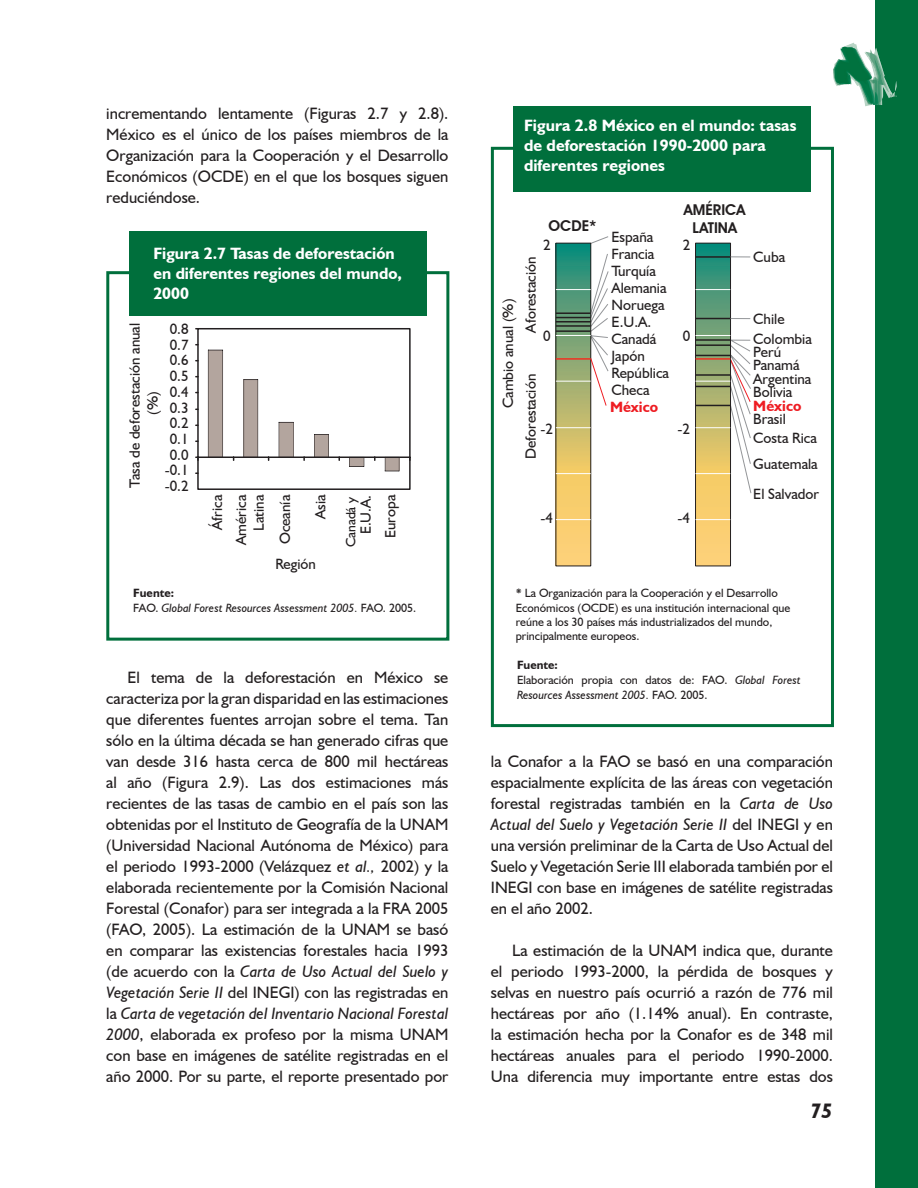
<style>
.page{position:relative;width:918px;height:1188px;background:#fff}
.page>*{position:absolute;margin:0;border:0;box-sizing:border-box;transform-origin:0 0}
.t1{font:italic 700 21px "Humanist 521 BT";color:#231f20}
.t2{font:16.5px/21px "Humanist 521 BT";color:#231f20;text-align:justify}
.t3{font:700 16.35px/19.8px "Humanist 521 BT";color:#fff}
.t4{font:15px "Humanist 521 BT";color:#231f20}
.t5{font:14.85px/15.8px "Humanist 521 BT";color:#231f20}
.t6{font:600 14.85px/17.9px "Avant Garde IT Cby BT";color:#231f20;text-align:center}
.t7{font:700 14.85px "Humanist 521 BT";color:#ee1d23}
.t8{font:13.5px "Humanist 521 BT";color:#231f20}
.t9{font:12px/14.2px "Humanist 521 BT";color:#231f20}
.t10{font:italic 12px/15px "Humanist 521 BT";color:#231f20}
.s1{font-weight:700;font-style:normal}
.s2{font-style:normal}
.s3{font-style:italic}
.s4{font-weight:700}
</style>
<div class="page">
<div style="left:875px;top:0;width:43px;height:1188px;background:#006f3c"></div>
<img style="left:846px;top:43px;width:25px;height:63px">
<img style="left:833px;top:68px;width:1px;height:12px">
<img style="left:834px;top:63px;width:1px;height:20px">
<img style="left:835px;top:46px;width:35px;height:39px">
<img style="left:836px;top:47px;width:61px;height:51px">
<img style="left:884px;top:47px;width:1px;height:51px">
<img style="left:837px;top:47px;width:47px;height:58px">
<div style="left:106px;top:271px;width:343px;height:370px;border:3px solid #006f3c"></div>
<div style="left:129px;top:231px;width:298px;height:85px;background:#006f3c"></div>
<div style="left:197px;top:328px;width:214px;height:162px;border:2px solid #231f20"></div>
<svg style="left:208px;top:350px;width:15px;height:107px;background:#a89b94"></svg>
<svg style="left:244px;top:379px;width:14px;height:78px"></svg>
<svg style="left:279px;top:422px;width:15px;height:35px"></svg>
<svg style="left:314px;top:434px;width:15px;height:23px"></svg>
<svg style="left:349px;top:458px;width:15px;height:9px"></svg>
<svg style="left:385px;top:458px;width:14px;height:13px"></svg>
<hr style="left:198px;top:457px;width:212px;height:1px;background:#231f20">
<div style="left:491px;top:147px;width:343px;height:580px;border:3px solid #006f3c"></div>
<div style="left:514px;top:106px;width:297px;height:85px;background:#006f3c"></div>
<svg style="left:557px;top:245px;width:32px;height:319px;background:#aab472"></svg>
<div style="left:555px;top:243px;width:36px;height:323px;border:1px solid #231f20"></div>
<hr style="left:556px;top:519px;width:35px;height:1px;background:#fff">
<hr style="left:556px;top:473px;width:35px;height:1px;background:#fff">
<hr style="left:556px;top:427px;width:35px;height:1px;background:#fff">
<hr style="left:556px;top:381px;width:35px;height:1px;background:#fff">
<hr style="left:556px;top:358px;width:35px;height:2px;background:#ef3122">
<hr style="left:556px;top:325px;width:35px;height:2px;background:#231f20">
<hr style="left:556px;top:289px;width:35px;height:1px;background:#fff">
<div style="left:696px;top:243px;width:35px;height:323px;background:#fbcf72"></div>
<div style="left:695px;top:243px;width:36px;height:323px;border:1px solid #231f20"></div>
<hr style="left:696px;top:519px;width:34px;height:1px;background:#fff">
<hr style="left:556px;top:335px;width:35px;height:1px;background:#fff">
<hr style="left:556px;top:321px;width:35px;height:2px;background:#231f20">
<hr style="left:556px;top:317px;width:35px;height:1px;background:#231f20">
<hr style="left:556px;top:312px;width:35px;height:2px;background:#231f20">
<hr style="left:556px;top:330px;width:35px;height:2px;background:#231f20">
<svg style="left:589px;top:236px;width:163px;height:258px"></svg>
<p class="t2" style="left:106px;top:102px;width:344px">incrementando lentamente (Figuras 2.7 y 2.8).<br>México es el único de los países miembros de la Organización para la Cooperación y el Desarrollo Económicos (OCDE) en el que los bosques siguen reduciéndose.</p>
<p class="t3" style="left:153px;top:243px;width:250px">Figura 2.7 Tasas de deforestación en diferentes regiones del mundo,<br>2000</p>
<p class="t5" style="left:165px;top:321px;width:25px;text-align:center">0.8<br>0.7<br>0.6<br>0.5<br>0.4<br>0.3<br>0.2<br>0.1<br>0.0 -0.1</p>
<p class="t5" style="left:127px;top:488px;width:167px;rotate:-90deg">Tasa de deforestación anual</p>
<p class="t5" style="left:144px;top:415px;width:25px;rotate:-90deg">(%)</p>
<p class="t5" style="left:165px;top:478px;width:25px">-0.2</p>
<p class="t5" style="left:312px;top:519px;width:26px;rotate:-90deg">Asia</p>
<p class="t5" style="left:209px;top:530px;width:37px;rotate:-90deg">África</p>
<p class="t5" style="left:353px;top:538px;width:45px;line-height:24.8px;rotate:-90deg">E.U.A.<br>Europa</p>
<p class="t5" style="left:251px;top:531px;width:37px;rotate:-90deg">Latina</p>
<p class="t8" style="left:342px;top:547px;width:52px;rotate:-90deg">Canadá y</p>
<p class="t5" style="left:233px;top:545px;width:52px;rotate:-90deg">América</p>
<p class="t5" style="left:277px;top:544px;width:51px;rotate:-90deg">Oceanía</p>
<p class="t5" style="left:275px;top:556px;width:42px">Región</p>
<p class="t10" style="left:133px;top:586px;width:285px"><span class="s1">Fuente:<br></span><span class="s2">FAO.</span> Global Forest Resources Assessment 2005. <span class="s2">FAO. 2005.</span></p>
<p class="t2" style="left:106px;top:667px;width:344px;text-indent:21px">El tema de la deforestación en México se caracteriza por la gran disparidad en las estimaciones que diferentes fuentes arrojan sobre el tema. Tan sólo en la última década se han generado cifras que van desde 316 hasta cerca de 800 mil hectáreas al año (Figura 2.9). Las dos estimaciones más recientes de las tasas de cambio en el país son las obtenidas por el Instituto de Geografía de la UNAM (Universidad Nacional Autónoma de México) para el periodo 1993-2000 (Velázquez <span class="s3">et al.,</span> 2002) y la elaborada recientemente por la Comisión Nacional Forestal (Conafor) para ser integrada a la FRA 2005 (FAO, 2005). La estimación de la UNAM se basó en comparar las existencias forestales hacia 1993 (de acuerdo con la <span class="s3">Carta de Uso Actual del Suelo y Vegetación Serie II</span> del INEGI) con las registradas en la <span class="s3">Carta de vegetación del Inventario Nacional Forestal 2000</span>, elaborada ex profeso por la misma UNAM con base en imágenes de satélite registradas en el año 2000. Por su parte, el reporte presentado por</p>
<p class="t3" style="left:524px;top:116px;width:274px">Figura 2.8 México en el mundo: tasas de deforestación 1990-2000 para diferentes regiones</p>
<p class="t5" style="left:500px;top:408px;width:111px;rotate:-90deg">Cambio anual (%)</p>
<p class="t6" style="left:549px;top:216px;width:50px">OCDE*</p>
<p class="t5" style="left:543px;top:236px;width:9px">2</p>
<p class="t5" style="left:523px;top:333px;width:78px;rotate:-90deg">Aforestación</p>
<p class="t5" style="left:543px;top:327px;width:9px">0</p>
<p class="t5" style="left:523px;top:459px;width:87px;rotate:-90deg">Deforestación</p>
<p class="t5" style="left:540px;top:421px;width:14px">-2</p>
<p class="t5" style="left:540px;top:510px;width:14px">-4</p>
<p class="t5" style="left:612px;top:228px;width:57px;line-height:17.1px">España<br>Francia<br>Turquía<br>Alemania<br>Noruega</p>
<p class="t5" style="left:612px;top:330px;width:59px;line-height:17.1px">Canadá<br>Japón<br>República<br>Checa</p>
<p class="t7" style="left:610px;top:397px;width:50px">México</p>
<p class="t4" style="left:612px;top:312px;width:41px">E.U.A.</p>
<p class="t6" style="left:684px;top:201px;width:63px">AMÉRICA<br>LATINA</p>
<p class="t5" style="left:683px;top:236px;width:9px">2</p>
<p class="t5" style="left:683px;top:327px;width:9px">0</p>
<p class="t5" style="left:678px;top:421px;width:14px">-2</p>
<p class="t5" style="left:678px;top:510px;width:14px">-4</p>
<p class="t5" style="left:753px;top:249px;width:33px">Cuba</p>
<p class="t5" style="left:753px;top:308px;width:60px;line-height:20px">Chile<br>Colombia</p>
<p class="t5" style="left:753px;top:345px;width:60px;line-height:13.4px">Perú<br>Panamá<br>Argentina<br>Bolivia</p>
<p class="t5" style="left:753px;top:411px;width:34px">Brasil</p>
<p class="t7" style="left:753px;top:396px;width:50px">México</p>
<p class="t5" style="left:753px;top:424px;width:66px;line-height:26.4px">Costa Rica<br>Guatemala</p>
<p class="t5" style="left:753px;top:486px;width:67px">El Salvador</p>
<p class="t9" style="left:516px;top:586px;width:276px"><span class="s4">*</span> La Organización para la Cooperación y el Desarrollo Económicos (OCDE) es una institución internacional que reúne a los 30 países más industrializados del mundo, principalmente europeos.</p>
<p class="t9" style="left:517px;top:657px;width:285px;line-height:15px"><span class="s4">Fuente:<br></span>Elaboración propia con datos de: FAO. <span class="s3">Global Forest<br>Resources Assessment 2005.</span> FAO. 2005.</p>
<p class="t2" style="left:491px;top:750px;width:344px">la Conafor a la FAO se basó en una comparación espacialmente explícita de las áreas con vegetación forestal registradas también en la <span class="s3">Carta de Uso Actual del Suelo y Vegetación Serie II</span> del INEGI y en una versión preliminar de la Carta de Uso Actual del Suelo y Vegetación Serie III elaborada también por el INEGI con base en imágenes de satélite registradas en el año 2002.</p>
<p class="t2" style="left:491px;top:939px;width:344px;text-indent:21px">La estimación de la UNAM indica que, durante el periodo 1993-2000, la pérdida de bosques y selvas en nuestro país ocurrió a razón de 776 mil hectáreas por año (1.14% anual). En contraste, la estimación hecha por la Conafor es de 348 mil hectáreas anuales para el periodo 1990-2000.<br>Una diferencia muy importante entre estas dos</p>
<p class="t1" style="left:810px;top:1098px;width:24px">75</p>
</div>
